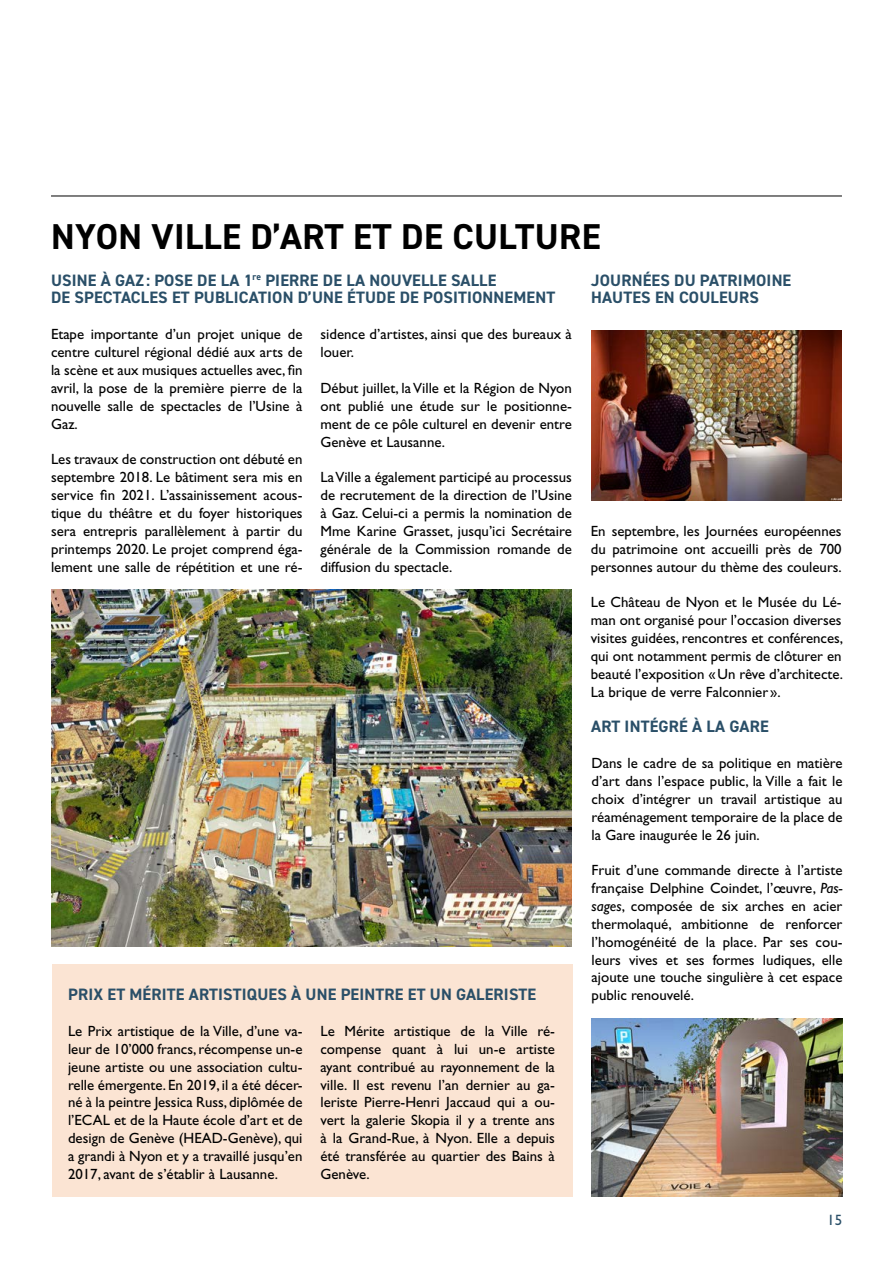
<style>
.page{position:relative;width:893px;height:1263px;background:#fff}
.page>*{position:absolute;margin:0;border:0;box-sizing:border-box;transform-origin:0 0}
.t1{font:700 36px "DIN2014";letter-spacing:.01em;color:#000}
.t2{font:700 16.5px/17.4px "DIN2014";letter-spacing:.01em;color:#2a4f68}
.t3{font:15px "Gill Sans Std";color:#2a4f68}
.t4{font:14.85px/17.9px "Gill Sans Std";color:#000;text-align:justify}
.s1{font-style:italic}
</style>
<div class="page">
<div style="left:52px;top:964px;width:520px;height:233px;background:#fbe4d3"></div>
<hr style="left:51px;top:196px;width:791px;height:1px;background:#000">
<img style="left:51px;top:589px;width:520px;height:358px">
<img style="left:591px;top:330px;width:251px;height:170px">
<img style="left:591px;top:1018px;width:251px;height:179px">
<h1 class="t1" style="left:51px;top:213px;width:551px">NYON VILLE D’ART ET DE CULTURE</h1>
<p class="t2" style="left:51px;top:271px;width:506px">USINE À GAZ : POSE DE LA 1<sup>re</sup> PIERRE DE LA NOUVELLE SALLE<br>DE SPECTACLES ET PUBLICATION D’UNE ÉTUDE DE POSITIONNEMENT</p>
<p class="t4" style="left:51px;top:325px;width:253px">Etape importante d’un projet unique de centre culturel régional dédié aux arts de la scène et aux musiques actuelles avec, fin avril, la pose de la première pierre de la nouvelle salle de spectacles de l’Usine à Gaz.</p>
<p class="t4" style="left:51px;top:451px;width:253px">Les travaux de construction ont débuté en septembre 2018. Le bâtiment sera mis en service fin 2021. L’assainissement acous&shy;tique du théâtre et du foyer historiques sera entrepris parallèlement à partir du printemps 2020. Le projet comprend éga&shy;lement une salle de répétition et une ré-</p>
<p class="t4" style="left:320px;top:325px;width:253px">sidence d’artistes, ainsi que des bureaux à louer.</p>
<p class="t4" style="left:320px;top:379px;width:253px">Début juillet, la Ville et la Région de Nyon ont publié une étude sur le positionne&shy;ment de ce pôle culturel en devenir entre Genève et Lausanne.</p>
<p class="t4" style="left:320px;top:468px;width:253px">La Ville a également participé au processus de recrutement de la direction de l’Usine à Gaz. Celui-ci a permis la nomination de Mme Karine Grasset, jusqu’ici Secrétaire générale de la Commission romande de diffusion du spectacle.</p>
<p class="t2" style="left:68px;top:986px;width:470px">PRIX ET MÉRITE ARTISTIQUES À UNE PEINTRE ET UN GALERISTE</p>
<p class="t4" style="left:68px;top:1022px;width:236px">Le Prix artistique de la Ville, d’une va&shy;leur de 10’000 francs, récompense un-e jeune artiste ou une association cultu&shy;relle émergente. En 2019, il a été décer&shy;né à la peintre Jessica Russ, diplômée de l’ECAL et de la Haute école d’art et de design de Genève (HEAD-Genève), qui a grandi à Nyon et y a travaillé jusqu’en 2017, avant de s’établir à Lausanne.</p>
<p class="t4" style="left:320px;top:1022px;width:236px">Le Mérite artistique de la Ville ré&shy;compense quant à lui un-e artiste ayant contribué au rayonnement de la ville. Il est revenu l’an dernier au ga&shy;leriste Pierre-Henri Jaccaud qui a ou&shy;vert la galerie Skopia il y a trente ans à la Grand-Rue, à Nyon. Elle a depuis été transférée au quartier des Bains à Genève.</p>
<p class="t2" style="left:591px;top:272px;width:202px">JOURNÉES DU PATRIMOINE<br>HAUTES EN COULEURS</p>
<p class="t4" style="left:591px;top:522px;width:253px">En septembre, les Journées européennes du patrimoine ont accueilli près de 700 personnes autour du thème des couleurs.</p>
<p class="t4" style="left:591px;top:593px;width:254px">Le Château de Nyon et le Musée du Lé&shy;man ont organisé pour l’occasion diverses visites guidées, rencontres et conférences, qui ont notamment permis de clôturer en beauté l’exposition «Un rêve d’architecte.<br>La brique de verre Falconnier ».</p>
<p class="t2" style="left:591px;top:718px;width:179px">ART INTÉGRÉ À LA GARE</p>
<p class="t4" style="left:592px;top:754px;width:252px">Dans le cadre de sa politique en matière d’art dans l’espace public, la Ville a fait le choix d’intégrer un travail artistique au réaménagement temporaire de la place de la Gare inaugurée le 26 juin.</p>
<p class="t4" style="left:592px;top:861px;width:252px">Fruit d’une commande directe à l’artiste française Delphine Coindet, l’œuvre, <span class="s1">Pas&shy;sages</span>, composée de six arches en acier thermolaqué, ambitionne de renforcer l’homogénéité de la place. Par ses cou&shy;leurs vives et ses formes ludiques, elle ajoute une touche singulière à cet espace public renouvelé.</p>
<p class="t3" style="left:827px;top:1211px;width:17px">15</p>
</div>
